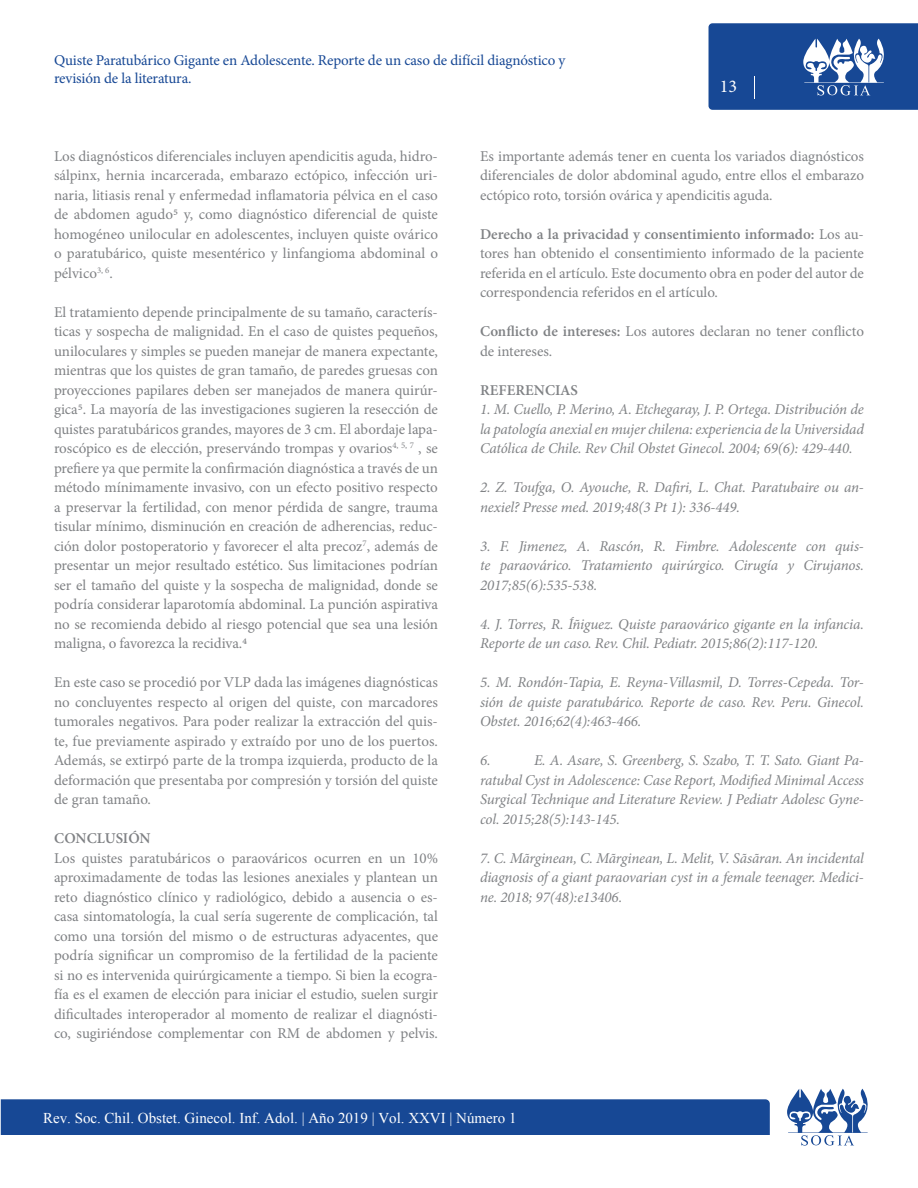
<style>
.page{position:relative;width:918px;height:1188px;background:#fff}
.page>*{position:absolute;margin:0;border:0;box-sizing:border-box;transform-origin:0 0}
.t1{font:18px "Minion Pro";color:#fff}
.t2{font:15px/19.5px "Minion Pro";letter-spacing:-.005em;color:#808285;text-align:justify}
.t3{font:italic 15px/19.5px "Minion Pro";letter-spacing:-.01em;color:#808285;text-align:justify}
.t4{font:15px "Minion Pro";letter-spacing:-.01em;color:#174895}
.t5{font:15px "Times New Roman";color:#fff}
.t6{font:600 15px "Minion Pro";letter-spacing:.005em;color:#808285}
.s1{font-weight:600}
</style>
<div class="page">
<svg style="left:787px;top:1089px;width:81px;height:57px"></svg>
<div style="left:1px;top:1099px;width:769px;height:36px;background:#174895"></div>
<svg style="left:709px;top:23px;width:209px;height:87px;background:#315ca0"></svg>
<p class="t4" style="left:54px;top:51px;width:513px">Quiste Paratubárico Gigante en Adolescente. Reporte de un caso de difícil diagnóstico y</p>
<p class="t4" style="left:54px;top:69px;width:139px">revisión de la literatura.</p>
<p class="t1" style="left:720px;top:74px;width:19px">13</p>
<p class="t2" style="left:54px;top:146px;width:386px">Los diagnósticos diferenciales incluyen apendicitis aguda, hidro&shy;sálpinx, hernia incarcerada, embarazo ectópico, infección uri&shy;naria, litiasis renal y enfermedad inflamatoria pélvica en el caso de abdomen agudo5 y, como diagnóstico diferencial de quiste homogéneo unilocular en adolescentes, incluyen quiste ovárico o paratubárico, quiste mesentérico y linfangioma abdominal o pélvico<sup>3,</sup> <sup>6</sup>.</p>
<p class="t2" style="left:54px;top:302px;width:386px">El tratamiento depende principalmente de su tamaño, caracterís&shy;ticas y sospecha de malignidad. En el caso de quistes pequeños, uniloculares y simples se pueden manejar de manera expectante, mientras que los quistes de gran tamaño, de paredes gruesas con proyecciones papilares deben ser manejados de manera quirúr&shy;gica5. La mayoría de las investigaciones sugieren la resección de quistes paratubáricos grandes, mayores de 3 cm. El abordaje lapa&shy;roscópico es de elección, preservándo trompas y ovarios<sup>4,</sup> <sup>5,</sup> <sup>7</sup> , se prefiere ya que permite la confirmación diagnóstica a través de un método mínimamente invasivo, con un efecto positivo respecto a preservar la fertilidad, con menor pérdida de sangre, trauma tisular mínimo, disminución en creación de adherencias, reduc&shy;ción dolor postoperatorio y favorecer el alta precoz<sup>7</sup>, además de presentar un mejor resultado estético. Sus limitaciones podrían ser el tamaño del quiste y la sospecha de malignidad, donde se podría considerar laparotomía abdominal. La punción aspirativa no se recomienda debido al riesgo potencial que sea una lesión maligna, o favorezca la recidiva.4</p>
<p class="t2" style="left:54px;top:673px;width:386px">En este caso se procedió por VLP dada las imágenes diagnósticas no concluyentes respecto al origen del quiste, con marcadores tumorales negativos. Para poder realizar la extracción del quis&shy;te, fue previamente aspirado y extraído por uno de los puertos.<br>Además, se extirpó parte de la trompa izquierda, producto de la deformación que presentaba por compresión y torsión del quiste de gran tamaño.</p>
<p class="t6" style="left:54px;top:828px;width:98px">CONCLUSIÓN</p>
<p class="t2" style="left:54px;top:848px;width:386px">Los quistes paratubáricos o paraováricos ocurren en un 10% aproximadamente de todas las lesiones anexiales y plantean un reto diagnóstico clínico y radiológico, debido a ausencia o es&shy;casa sintomatología, la cual sería sugerente de complicación, tal como una torsión del mismo o de estructuras adyacentes, que podría significar un compromiso de la fertilidad de la paciente si no es intervenida quirúrgicamente a tiempo. Si bien la ecogra&shy;fía es el examen de elección para iniciar el estudio, suelen surgir dificultades interoperador al momento de realizar el diagnósti&shy;co, sugiriéndose complementar con RM de abdomen y pelvis.</p>
<p class="t2" style="left:480px;top:146px;width:386px">Es importante además tener en cuenta los variados diagnósticos diferenciales de dolor abdominal agudo, entre ellos el embarazo ectópico roto, torsión ovárica y apendicitis aguda.</p>
<p class="t2" style="left:480px;top:224px;width:386px"><span class="s1">Derecho a la privacidad y consentimiento informado:</span> Los au&shy;tores han obtenido el consentimiento informado de la paciente referida en el artículo. Este documento obra en poder del autor de correspondencia referidos en el artículo.</p>
<p class="t2" style="left:480px;top:322px;width:386px"><span class="s1">Conflicto de intereses:</span> Los autores declaran no tener conflicto de intereses.</p>
<p class="t6" style="left:480px;top:379px;width:99px">REFERENCIAS</p>
<p class="t3" style="left:480px;top:400px;width:386px">1. M. Cuello, P. Merino, A. Etchegaray, J. P. Ortega. Distribución de la patología anexial en mujer chilena: experiencia de la Universidad Católica de Chile. Rev Chil Obstet Ginecol. 2004; 69(6): 429-440.</p>
<p class="t3" style="left:480px;top:478px;width:385px">2. Z. Toufga, O. Ayouche, R. Dafiri, L. Chat. Paratubaire ou an&shy;nexiel? Presse med. 2019;48(3 Pt 1): 336-449.</p>
<p class="t3" style="left:480px;top:536px;width:385px">3. F. Jimenez, A. Rascón, R. Fimbre. Adolescente con quis&shy;te paraovárico. Tratamiento quirúrgico. Cirugía y Cirujanos.<br>2017;85(6):535-538.</p>
<p class="t3" style="left:480px;top:614px;width:386px">4. J. Torres, R. Íñiguez. Quiste paraovárico gigante en la infancia.<br>Reporte de un caso. Rev. Chil. Pediatr. 2015;86(2):117-120.</p>
<p class="t3" style="left:480px;top:673px;width:386px">5. M. Rondón-Tapia, E. Reyna-Villasmil, D. Torres-Cepeda. Tor&shy;sión de quiste paratubárico. Reporte de caso. Rev. Peru. Ginecol.<br>Obstet. 2016;62(4):463-466.</p>
<p class="t3" style="left:480px;top:751px;width:12px">6.</p>
<p class="t3" style="left:480px;top:751px;width:385px;text-indent:54px">E. A. Asare, S. Greenberg, S. Szabo, T. T. Sato. Giant Pa&shy;ratubal Cyst in Adolescence: Case Report, Modified Minimal Access Surgical Technique and Literature Review. J Pediatr Adolesc Gyne&shy;col. 2015;28(5):143-145.</p>
<p class="t3" style="left:480px;top:848px;width:385px">7. C. Mãrginean, C. Mãrginean, L. Melit, V. Sãsãran. An incidental diagnosis of a giant paraovarian cyst in a female teenager. Medici&shy;ne. 2018; 97(48):e13406.</p>
<p class="t5" style="left:43px;top:1108px;width:475px">Rev. Soc. Chil. Obstet. Ginecol. Inf. Adol. | Año 2019 | Vol. XXVI | Número 1</p>
</div>
